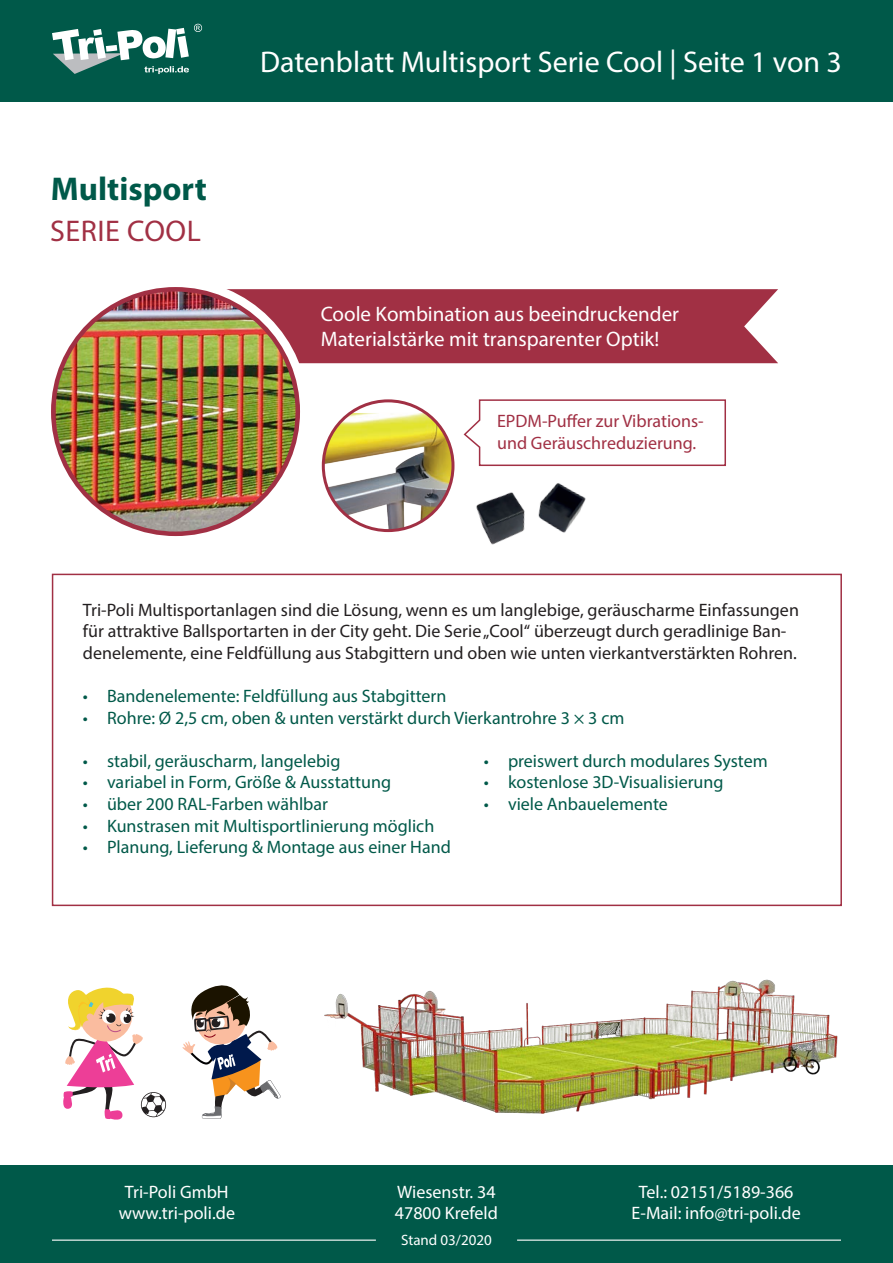
<style>
.page{position:relative;width:893px;height:1263px;background:#fff}
.page>*{position:absolute;margin:0;border:0;box-sizing:border-box;transform-origin:0 0}
.t1{font:700 33px "Myriad Pro";color:#005949}
.t2{font:30px "Myriad Pro";color:#fff}
.t3{font:30px "Myriad Pro";letter-spacing:.02em;color:#a13044}
.t4{font:21px/25.2px "Myriad Pro";color:#fff}
.t5{font:18px "Myriad Pro";color:#005949}
.t6{font:18px/21.6px "Myriad Pro";color:#231f20}
.t7{font:18px/21.6px "Myriad Pro";color:#fff;text-align:center}
.t8{font:18px/21.6px "Myriad Pro";color:#a13044}
.t9{font:15px "Myriad Pro";color:#fff}
</style>
<div class="page">
<div style="left:0;top:1165px;width:893px;height:98px;background:#005949"></div>
<div style="left:0;top:0;width:893px;height:102px;background:#005949"></div>
<svg style="left:52px;top:24px;width:150px;height:50px"></svg>
<hr style="left:52px;top:1239px;width:324px;height:2px;background:#fff">
<hr style="left:517px;top:1239px;width:324px;height:2px;background:#fff">
<div style="left:227px;top:289px;width:551px;height:74px;background:#a13044"></div>
<div style="left:43px;top:279px;width:265px;height:265px;border:21px solid #fff;border-radius:50%"></div>
<div style="left:52px;top:574px;width:790px;height:332px;border:2px solid #a13044"></div>
<img style="left:53px;top:289px;width:245px;height:245px;border-radius:122px">
<img style="left:323px;top:413px;width:130px;height:118px">
<div style="left:322px;top:399px;width:132px;height:133px;border:3px solid #a13044;border-radius:50%"></div>
<svg style="left:463px;top:399px;width:263px;height:68px"></svg>
<img style="left:466px;top:464px;width:126px;height:81px">
<svg style="left:63px;top:987px;width:103px;height:133px"></svg>
<svg style="left:182px;top:985px;width:99px;height:134px"></svg>
<img style="left:324px;top:979px;width:514px;height:135px">
<p class="t1" style="left:51px;top:167px;width:157px">Multisport</p>
<p class="t3" style="left:50px;top:213px;width:153px">SERIE COOL</p>
<p class="t2" style="left:260px;top:43px;width:583px">Datenblatt Multisport Serie Cool | Seite 1 von 3</p>
<p class="t4" style="left:321px;top:301px;width:360px">Coole Kombination aus beeindruckender<br>Materialstärke mit transparenter Optik!</p>
<p class="t8" style="left:497px;top:410px;width:208px">EPDM-Puffer zur Vibrations&shy;und Geräuschreduzierung.</p>
<p class="t6" style="left:83px;top:598px;width:718px">Tri-Poli Multisportanlagen sind die Lösung, wenn es um langlebige, geräuscharme Einfassungen für attraktive Ballsportarten in der City geht. Die Serie „Cool“ überzeugt durch geradlinige Ban&shy;denelemente, eine Feldfüllung aus Stabgittern und oben wie unten vierkantverstärkten Rohren.</p>
<p class="t5" style="left:83px;top:685px;width:365px">• Bandenelemente: Feldfüllung aus Stabgittern</p>
<p class="t5" style="left:83px;top:706px;width:543px">• Rohre: Ø 2,5 cm, oben &amp; unten verstärkt durch Vierkantrohre 3 × 3 cm</p>
<p class="t5" style="left:83px;top:749px;width:259px">• stabil, geräuscharm, langelebig</p>
<p class="t5" style="left:484px;top:749px;width:285px">• preiswert durch modulares System</p>
<p class="t5" style="left:83px;top:771px;width:310px">• variabel in Form, Größe &amp; Ausstattung</p>
<p class="t5" style="left:484px;top:771px;width:241px">• kostenlose 3D-Visualisierung</p>
<p class="t5" style="left:83px;top:793px;width:247px">• über 200 RAL-Farben wählbar</p>
<p class="t5" style="left:484px;top:793px;width:186px">• viele Anbauelemente</p>
<p class="t5" style="left:83px;top:814px;width:353px">• Kunstrasen mit Multisportlinierung möglich</p>
<p class="t5" style="left:83px;top:836px;width:369px">• Planung, Lieferung &amp; Montage aus einer Hand</p>
<p class="t7" style="left:119px;top:1181px;width:118px">Tri-Poli GmbH www.tri-poli.de</p>
<p class="t7" style="left:395px;top:1181px;width:105px;text-align:left">Wiesenstr. 34<br>47800 Krefeld</p>
<p class="t7" style="left:632px;top:1181px;width:171px">Tel.: 02151/5189-366<br>E-Mail: info@tri-poli.de</p>
<p class="t9" style="left:401px;top:1231px;width:92px">Stand 03/2020</p>
</div>
